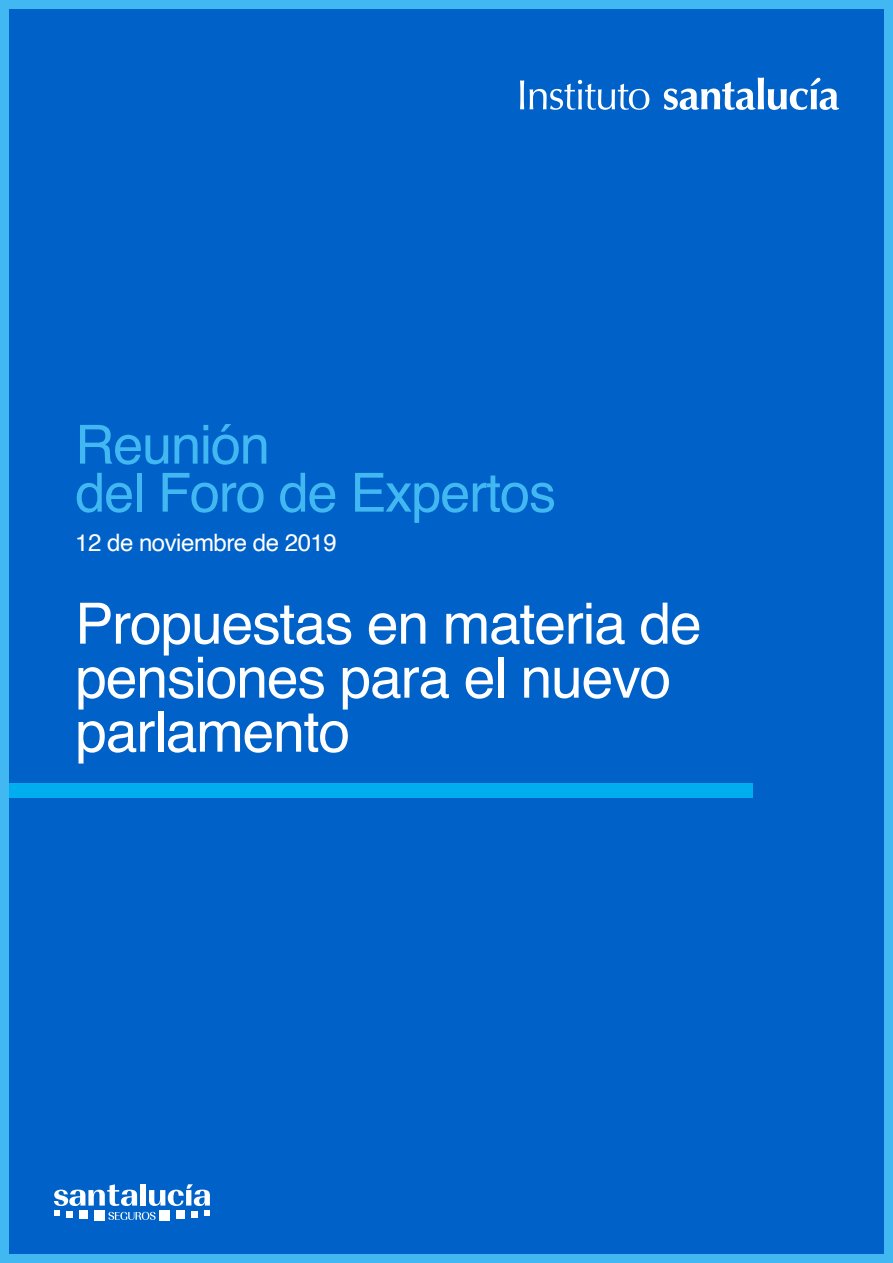
<style>
.page{position:relative;width:893px;height:1263px;background:#0062c8}
.page>*{position:absolute;margin:0;border:0;box-sizing:border-box;transform-origin:0 0}
.t1{font:57px/54px "Helvetica";letter-spacing:-.02em;color:#fff}
.t2{font:54px "Helvetica";letter-spacing:-.02em;color:#41b8f2}
.t3{font:24px "Helvetica";letter-spacing:-.02em;color:#fff}
</style>
<div class="page">
<div style="left:0;top:783px;width:752px;height:14px;background:#00aeef"></div>
<svg style="left:520px;top:80px;width:129px;height:30px"></svg>
<svg style="left:664px;top:78px;width:175px;height:32px"></svg>
<div style="left:0;top:0;width:893px;height:1263px;border:9px solid #41b8f2"></div>
<div style="left:94px;top:1211px;width:11px;height:10px;background:#fff"></div>
<div style="left:159px;top:1211px;width:11px;height:10px;background:#fff"></div>
<svg style="left:54px;top:1184px;width:156px;height:36px"></svg>
<p class="t2" style="left:75px;top:403px;width:196px">Reunión</p>
<p class="t2" style="left:75px;top:451px;width:482px">del Foro de Expertos</p>
<p class="t3" style="left:75px;top:524px;width:263px">12 de noviembre de 2019</p>
<p class="t1" style="left:75px;top:598px;width:628px">Propuestas en materia de pensiones para el nuevo parlamento</p>
</div>
